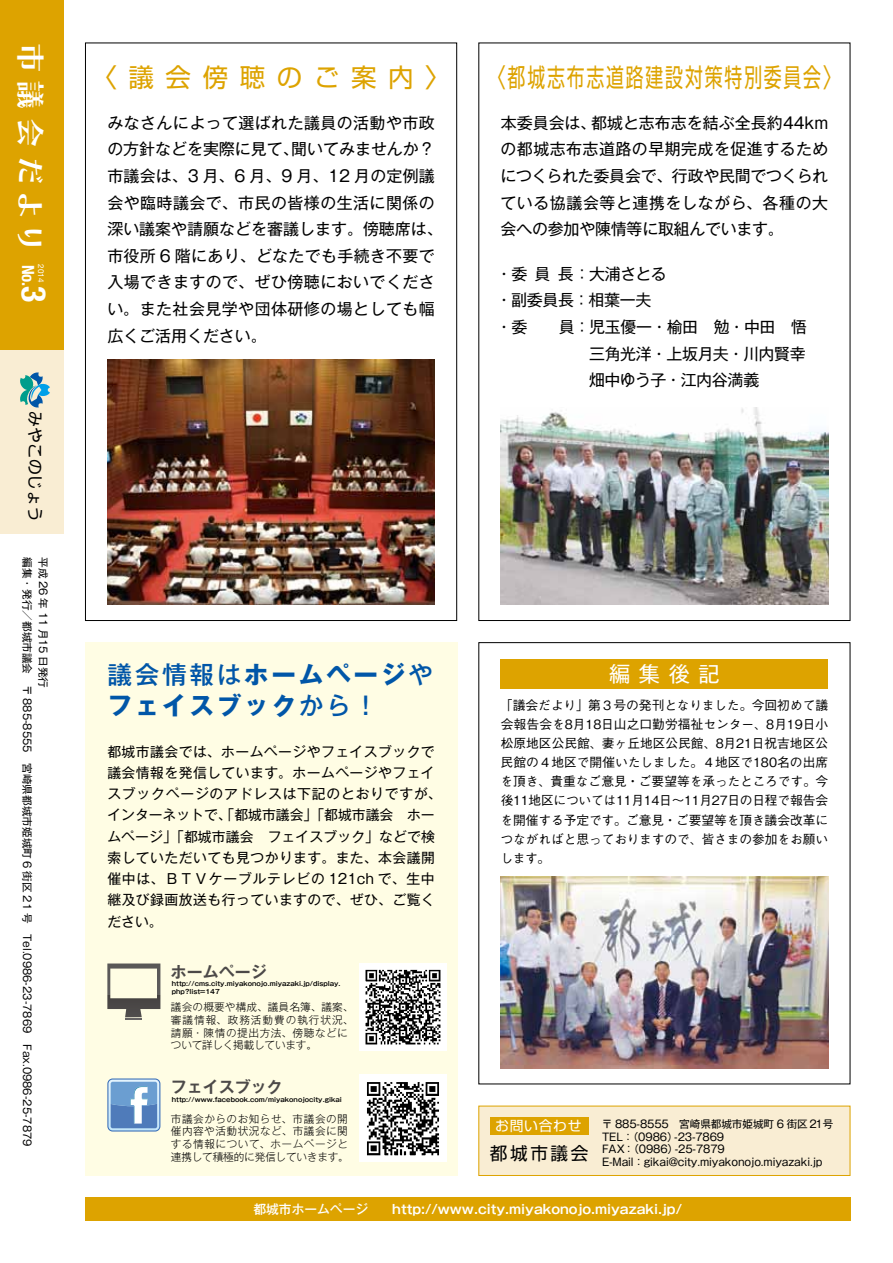
<style>
.page{position:relative;width:893px;height:1263px;background:#fff}
.page>*{position:absolute;margin:0;border:0;box-sizing:border-box;transform-origin:0 0}
.t1{font:700 condensed 33.75px "Helvetica Neue LT Std";color:#fff}
.t2{font:29.4px "Chiaro Std B 90 pv RKSJ H";letter-spacing:.29em;color:#fff}
.t3{font:25.5px "Shin Go Pr 5 Regular 90 pv RKSJ H";letter-spacing:.105em;color:#dda300;scale:.7 1}
.t4{font:25.5px "Shin Go Pr 5 Regular 90 pv RKSJ H";letter-spacing:.105em;color:#dda300}
.t5{font:24.6px "Gothic MB101 Pr 6 Medium 90 pv RKSJ H";letter-spacing:.11em;color:#0056a8}
.t6{font:24.6px "Gothic MB101 Pr 6 Bold 90 pv RKSJ H";letter-spacing:.11em;color:#0056a8}
.t7{font:21.3px "Gothic MB101 Pr 6 Regular 90 pv RKSJ H";color:#fff}
.t8{font:17.55px "Shin Go Pr 6 Regular 90 pv RKSJ H";letter-spacing:.15em;color:#000}
.t9{font:700 condensed 16.95px "Helvetica Neue LT Std";color:#fff}
.t10{font:15.9px/26.5px "Gothic MB101 Pr 6 Regular 90 pv RKSJ H";letter-spacing:.01em;color:#000}
.t11{font:15.9px/26.5px "Gothic MB101 Pr 6 Regular 90 pv RKSJ H";letter-spacing:.03em;color:#000;text-align:right}
.t12{font:15.9px "Gothic MB101 Pr 6 Regular 90 pv RKSJ H";letter-spacing:-.02em;color:#000}
.t13{font:15.9px "Gothic MB101 Pr 6 De Bold 90 pv RKSJ H";color:#4c4948}
.t14{font:15.9px "Gothic MB101 Pr 6 Regular 90 pv RKSJ H";letter-spacing:-.035em;color:#000}
.t15{font:15.75px "Shin Go Pr 6 Regular 90 pv RKSJ H";color:#000}
.t16{font:13.8px/21.3px "Gothic MB101 Pr 6 Regular 90 pv RKSJ H";letter-spacing:.035em;color:#000}
.t17{font:13.8px "Shin Go Pr 6 Regular 90 pv RKSJ H";letter-spacing:.05em;color:#fff}
.t18{font:12.75px/19.2px "Gothic BBB Pr 6 Medium 90 pv RKSJ H";letter-spacing:-.01em;color:#000;text-align:justify}
.t19{font:12.75px "Gothic MB101 Pr 6 De Bold 90 pv RKSJ H";color:#fff}
.t20{font:12.75px "Gothic MB101 Pr 6 Medium 90 pv RKSJ H";color:#fff}
.t21{font:10.65px/12.8px "Gothic MB101 Pr 6 Regular 90 pv RKSJ H";letter-spacing:-.01em;color:#000}
.t22{font:10.65px/12.8px "Gothic MB101 Pr 6 Light 90 pv RKSJ H";letter-spacing:.05em;color:#000;text-align:justify}
.t23{font:10.65px/12.8px "Gothic MB101 Pr 6 Light 90 pv RKSJ H";letter-spacing:.03em;color:#000}
.t24{font:8.1px "Helvetica Neue LT Std";color:#fff}
.t25{font:6.45px/7.5px "Gothic MB101 Pr 6 De Bold 90 pv RKSJ H";color:#000}
.s1{font-family:"Gothic MB101 Pr 6 Bold 90 pv RKSJ H"}
.s2{font-family:"Gothic MB101 Pr 6 Medium 90 pv RKSJ H"}
</style>
<div class="page">
<div style="left:0;top:0;width:64px;height:534px;background:#f9edd3"></div>
<div style="left:0;top:0;width:64px;height:350px;background:#dda300"></div>
<div style="left:85px;top:642px;width:372px;height:534px;background:#fffde4"></div>
<img style="left:501px;top:876px;width:327px;height:193px">
<img style="left:107px;top:359px;width:328px;height:245px">
<div style="left:501px;top:659px;width:327px;height:30px;background:#dda300"></div>
<div style="left:85px;top:1197px;width:765px;height:23px;background:#dda300"></div>
<svg style="left:107px;top:1078px;width:53px;height:53px"></svg>
<svg style="left:108px;top:1079px;width:51px;height:51px;background:#82a9d4"></svg>
<svg style="left:107px;top:963px;width:53px;height:56px"></svg>
<img style="left:359px;top:963px;width:87px;height:88px">
<img style="left:359px;top:1075px;width:87px;height:87px">
<div style="left:478px;top:1106px;width:372px;height:70px;background:#f9edd3;border:1px solid #dda300"></div>
<div style="left:490px;top:1117px;width:98px;height:17px;background:#dda300"></div>
<svg style="left:20px;top:372px;width:30px;height:36px"></svg>
<img style="left:501px;top:407px;width:327px;height:197px">
<h2 class="t2" style="left:49px;top:43px;width:212px;rotate:90deg">市議会だより</h2>
<p class="t9" style="left:38px;top:264px;width:23px;rotate:90deg">No.</p>
<p class="t24" style="left:46px;top:264px;width:19px;rotate:90deg">2014</p>
<h1 class="t1" style="left:54px;top:286px;width:18px;rotate:90deg">3</h1>
<p class="t15" style="left:48px;top:411px;width:112px;rotate:90deg">みやこのじょう</p>
<p class="t21" style="left:34px;top:557px;width:591px;rotate:90deg">編集・発行／都城市議会　〒 885-8555　宮崎県都城市姫城町 6 街区 21 号　Tel.0986-23-7869　Fax.0986-25-7879</p>
<p class="t21" style="left:50px;top:557px;width:132px;rotate:90deg">平成 26 年 11 月15 日発行</p>
<h3 class="t4" style="left:91px;top:56px;width:27px">〈</h3>
<h3 class="t4" style="left:129px;top:56px;width:27px">議</h3>
<h3 class="t4" style="left:166px;top:56px;width:27px">会</h3>
<h3 class="t4" style="left:203px;top:56px;width:27px">傍</h3>
<h3 class="t4" style="left:240px;top:56px;width:27px">聴</h3>
<h3 class="t4" style="left:277px;top:56px;width:27px">の</h3>
<h3 class="t4" style="left:314px;top:56px;width:27px">ご</h3>
<h3 class="t4" style="left:351px;top:56px;width:27px">案</h3>
<h3 class="t4" style="left:388px;top:56px;width:27px">内</h3>
<h3 class="t4" style="left:425px;top:56px;width:27px">〈</h3>
<p class="t11" style="left:107px;top:108px;width:329px">みなさんによって選ばれた議員の活動や市政聞いてみませんか?</p>
<p class="t10" style="left:107px;top:135px;width:337px">の方針などを実際に見て、<br>市議会は、3 月、6 月、9 月、12 月の定例議会や臨時議会で、市民の皆様の生活に関係の深い議案や請願などを審議します。傍聴席は、市役所 6 階にあり、どなたでも手続き不要で入場できますので、ぜひ傍聴においでください。また社会見学や団体研修の場としても幅広くご活用ください。</p>
<h3 class="t3" style="left:488px;top:56px;width:506px">〈都城志布志道路建設対策特別委員会〈</h3>
<p class="t10" style="left:591px;top:108px;width:239px">都城と志布志を結ぶ全長約44km</p>
<p class="t10" style="left:500px;top:108px;width:329px">本委員会は、<br>の都城志布志道路の早期完成を促進するためにつくられた委員会で、行政や民間でつくられている協議会等と連携をしながら、各種の大会への参加や陳情等に取組んでいます。</p>
<p class="t10" style="left:558px;top:259px;width:110px">長：大浦さとる</p>
<p class="t10" style="left:496px;top:259px;width:33px">・委</p>
<p class="t12" style="left:496px;top:287px;width:157px">・副委員長：相葉一夫</p>
<p class="t10" style="left:496px;top:313px;width:312px">・委　　員：児玉優一・楡田　勉・中田　悟</p>
<p class="t12" style="left:589px;top:340px;width:218px">三角光洋・上坂月夫・川内賢幸</p>
<p class="t14" style="left:589px;top:367px;width:172px">畑中ゆう子・江内谷満義</p>
<p class="t10" style="left:535px;top:259px;width:17px">員</p>
<h3 class="t5" style="left:107px;top:654px;width:327px">議会情報は<span class="s1">ホームページ</span>や</h3>
<h3 class="t6" style="left:107px;top:685px;width:272px">フェイスブック<span class="s2">から!</span></h3>
<p class="t16" style="left:107px;top:740px;width:336px">都城市議会では、ホームページやフェイスブックで議会情報を発信しています。ホームページやフェイスブックページのアドレスは下記のとおりですが、インターネットで、「都城市議会」「都城市議会　ホームページ」「都城市議会　フェイスブック」などで検索していただいても見つかります。また、本会議開催中は、ＢＴＶケーブルテレビの 121ch で、生中継及び録画放送も行っていますので、ぜひ、ご覧ください。</p>
<p class="t13" style="left:171px;top:958px;width:97px">ホームページ</p>
<p class="t25" style="left:172px;top:980px;width:170px">http://cms.city.miyakonojo.miyazaki.jp/display. php?list=147</p>
<p class="t23" style="left:171px;top:1000px;width:184px">議会の概要や構成、議員名簿、議案、審議情報、政務活動費の執行状況、請願・陳情の提出方法、傍聴などについて詳しく掲載しています。</p>
<p class="t13" style="left:171px;top:1073px;width:113px">フェイスブック</p>
<p class="t25" style="left:172px;top:1096px;width:171px">http://www.facebook.com/miyakonojocity.gikai</p>
<p class="t22" style="left:171px;top:1111px;width:179px">市議会からのお知らせ、市議会の開催内容や活動状況など、市議会に関する情報について、ホームページと連携して積極的に発信していきます。</p>
<h3 class="t7" style="left:609px;top:656px;width:112px">編集後記</h3>
<p class="t18" style="left:500px;top:694px;width:330px">「議会だより」第３号の発刊となりました。今回初めて議会報告会を8月18日山之口勤労福祉センター、8月19日小松原地区公民館、妻ヶ丘地区公民館、8月21日祝吉地区公民館の４地区で開催いたしました。４地区で180名の出席を頂き、貴重なご意見・ご要望等を承ったところです。今後11地区については11月14日～11月27日の日程で報告会を開催する予定です。ご意見・ご要望等を頂き議会改革につながればと思っておりますので、皆さまの参加をお願いします。</p>
<p class="t17" style="left:495px;top:1114px;width:88px">お問い合わせ</p>
<p class="t8" style="left:490px;top:1139px;width:100px">都城市議会</p>
<p class="t21" style="left:674px;top:1116px;width:161px;text-indent:-72px">〒 885-8555　宮崎県都城市姫城町 6 街区 21号-23-7869</p>
<p class="t21" style="left:675px;top:1129px;width:52px;text-indent:-73px">TEL )： 0986( -25-7879</p>
<p class="t21" style="left:602px;top:1142px;width:222px">FAX )： 0986(<br>E-Mail：gikai@city.miyakonojo.miyazaki j p.</p>
<p class="t20" style="left:253px;top:1198px;width:116px">都城市ホームページ</p>
<p class="t19" style="left:392px;top:1198px;width:291px">http://www.city.miyakonojo.miyazaki.jp/</p>
</div>
